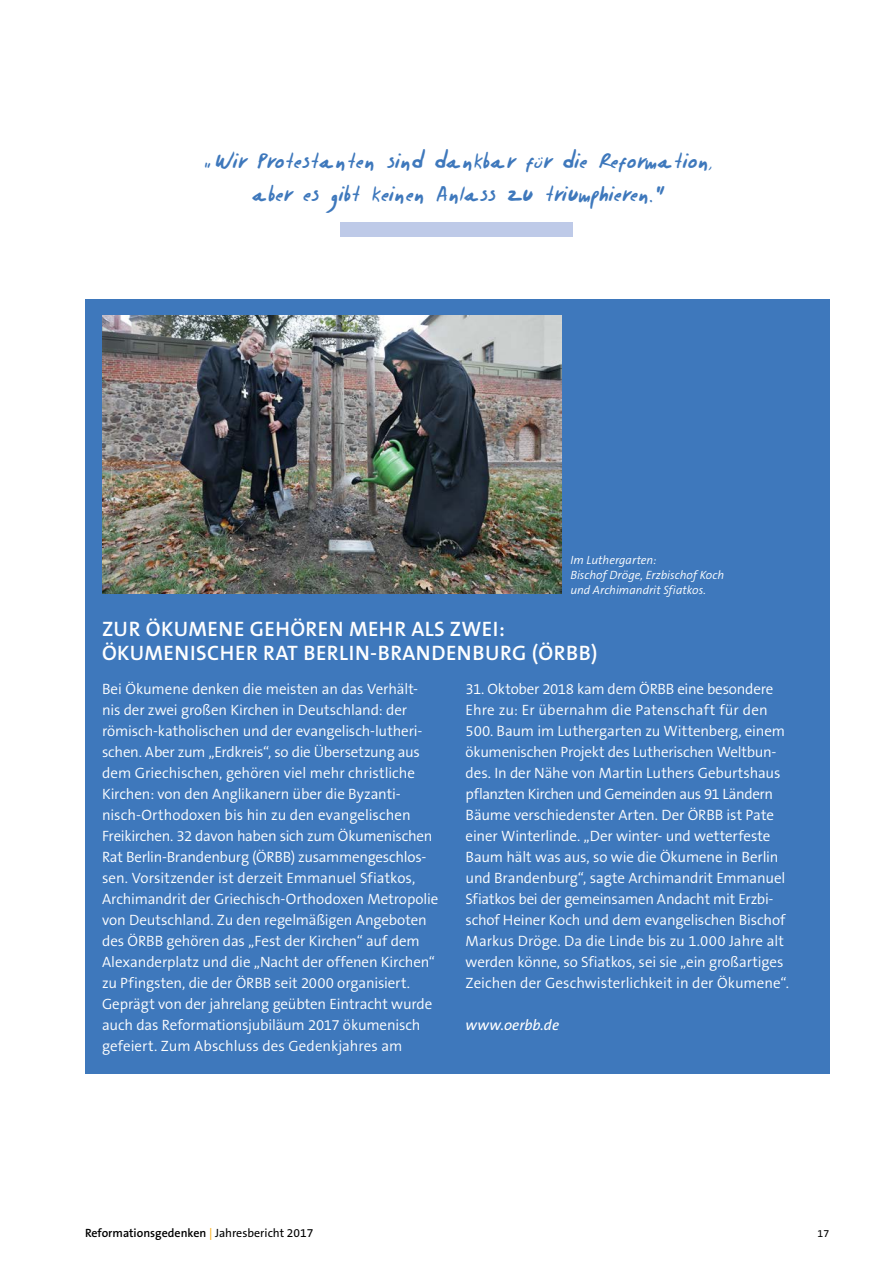
<style>
.page{position:relative;width:893px;height:1263px;background:#fff}
.page>*{position:absolute;margin:0;border:0;box-sizing:border-box;transform-origin:0 0}
.t1{font:italic 21px/33px "dwerneck";color:#3e78bc}
.t2{font:600 21px/24px "The Sans B6";letter-spacing:.02em;color:#fff}
.t3{font:300 15px/21px "The Sans B4";letter-spacing:-.01em;color:#fff}
.t4{font:italic 15px "The Sans B5 Plain";color:#fff}
.t5{font:italic 300 12px/15px "The Sans B4";color:#fff}
.t6{font:600 12px "The Sans B6";color:#000}
.t7{font:10.5px "The Sans B5 Plain";color:#000}
.s1{font-family:"The Sans B5 Plain";font-weight:400;color:#fcaf17}
.s2{font-family:"The Sans B5 Plain";font-weight:400}
</style>
<div class="page">
<div style="left:85px;top:299px;width:744px;height:774px;background:#3e78bc"></div>
<img style="left:102px;top:316px;width:460px;height:277px">
<div style="left:341px;top:222px;width:232px;height:15px;background:#becae8"></div>
<h1 class="t1" style="left:252px;top:144px;width:470px;text-indent:-37px">Wir Protestanten sind dankbar für die Reformation, aber es g ibt keinen Anlass zu triumphieren."</h1>
<h1 class="t1" style="left:202px;top:154px;width:15px">“</h1>
<p class="t5" style="left:570px;top:552px;width:155px">Im Luthergarten:<br>Bischof Dröge, Erzbischof Koch und Archimandrit Sfiatkos.</p>
<h1 class="t2" style="left:102px;top:618px;width:497px">ZUR ÖKUMENE GEHÖREN MEHR ALS ZWEI:<br>ÖKUMENISCHER RAT BERLIN-BRANDENBURG (ÖRBB)</h1>
<p class="t3" style="left:102px;top:679px;width:338px">Bei Ökumene denken die meisten an das Verhält&shy;nis der zwei großen Kirchen in Deutschland: der römisch-katholischen und der evangelisch-lutheri&shy;schen. Aber zum „Erdkreis“, so die Übersetzung aus dem Griechischen, gehören viel mehr christliche Kirchen: von den Anglikanern über die Byzanti&shy;nisch-Orthodoxen bis hin zu den evangelischen Freikirchen. 32 davon haben sich zum Ökumenischen Rat Berlin-Brandenburg (ÖRBB) zusammengeschlos&shy;sen. Vorsitzender ist derzeit Emmanuel Sfiatkos, Archimandrit der Griechisch-Orthodoxen Metropolie von Deutschland. Zu den regelmäßigen Angeboten des ÖRBB gehören das „Fest der Kirchen“ auf dem Alexanderplatz und die „Nacht der offenen Kirchen“ zu Pfingsten, die der ÖRBB seit 2000 organisiert.<br>Geprägt von der jahrelang geübten Eintracht wurde auch das Reformationsjubiläum 2017 ökumenisch gefeiert. Zum Abschluss des Gedenkjahres am</p>
<p class="t3" style="left:466px;top:679px;width:325px">31. Oktober 2018 kam dem ÖRBB eine besondere Ehre zu: Er übernahm die Patenschaft für den 500. Baum im Luthergarten zu Wittenberg, einem ökumenischen Projekt des Lutherischen Weltbun&shy;des. In der Nähe von Martin Luthers Geburtshaus pflanzten Kirchen und Gemeinden aus 91 Ländern Bäume verschiedenster Arten. Der ÖRBB ist Pate einer Winterlinde. „Der winter- und wetterfeste Baum hält was aus, so wie die Ökumene in Berlin und Brandenburg“, sagte Archimandrit Emmanuel Sfiatkos bei der gemeinsamen Andacht mit Erzbi&shy;schof Heiner Koch und dem evangelischen Bischof Markus Dröge. Da die Linde bis zu 1.000 Jahre alt werden könne, so Sfiatkos, sei sie „ein großartiges Zeichen der Geschwisterlichkeit in der Ökumene“.</p>
<p class="t4" style="left:466px;top:1017px;width:95px">www.oerbb.de</p>
<p class="t6" style="left:85px;top:1227px;width:230px">Reformationsgedenken <span class="s1">|</span> <span class="s2">Jahresbericht 2017</span></p>
<p class="t7" style="left:818px;top:1228px;width:13px">17</p>
</div>
